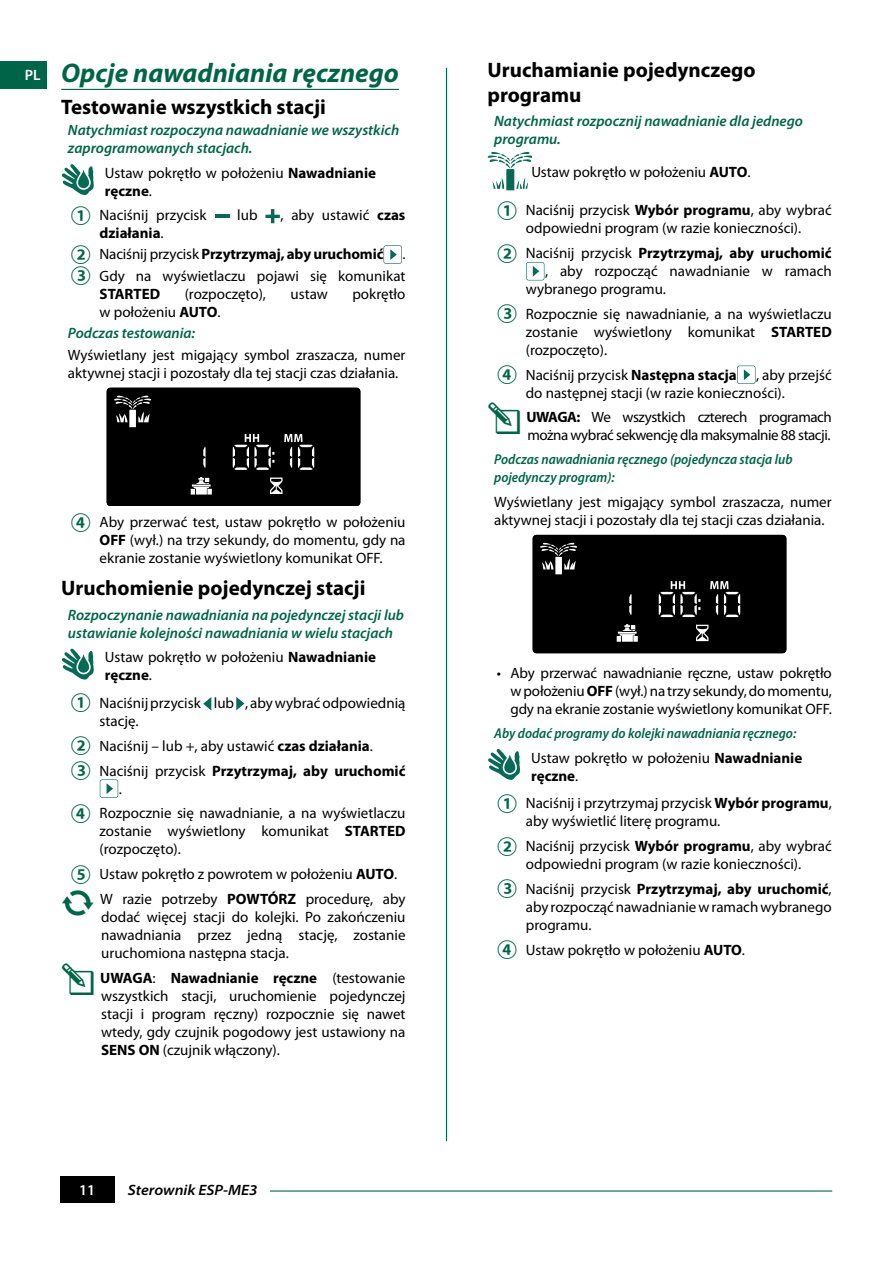
<style>
.page{position:relative;width:893px;height:1263px;background:#fff}
.page>*{position:absolute;margin:0;border:0;box-sizing:border-box;transform-origin:0 0}
.t1{font:italic 700 27px "Myriad Pro";color:#006548}
.t2{font:700 21px/25.2px "Myriad Pro";color:#000}
.t3{font:15px/18px "Myriad Pro";color:#000}
.t4{font:italic 600 15px/18px "Myriad Pro";color:#006548}
.t5{font:700 15px/21.5px "Myriad Pro";color:#000}
.t6{font:15px/18px "Myriad Pro";letter-spacing:-.03em;color:#000}
.t7{font:italic 600 semi-expanded 15px "Myriad Pro";color:#000}
.t8{font:600 15px "Myriad Pro";color:#fff}
.t9{font:italic 600 semi-condensed 14.25px/18px "Myriad Pro";color:#006548}
.s1{font-weight:700}
.s2{font-weight:400}
.s3{font-weight:400;font-style:normal;color:#000}
.s4{font-weight:700;font-style:normal;color:#000}
.s5{color:#006548}
</style>
<div class="page">
<hr style="left:446px;top:68px;width:1px;height:1073px;background:#006548">
<hr style="left:215px;top:1190px;width:617px;height:1px;background:#006548">
<div style="left:60px;top:1176px;width:54px;height:26px;background:#000"></div>
<div style="left:0;top:62px;width:47px;height:27px;background:#006548"></div>
<div style="left:128px;top:1184px;width:141px;height:11px;background:#fff"></div>
<hr style="left:61px;top:89px;width:338px;height:1px;background:#006548">
<svg style="left:61px;top:164px;width:33px;height:31px"></svg>
<hr style="left:215px;top:215px;width:14px;height:3px;background:#076a54">
<svg style="left:265px;top:209px;width:15px;height:14px"></svg>
<svg style="left:383px;top:245px;width:19px;height:19px"></svg>
<div style="left:107px;top:388px;width:253px;height:118px;background:#000"></div>
<svg style="left:61px;top:648px;width:33px;height:32px"></svg>
<svg style="left:203px;top:697px;width:8px;height:13px"></svg>
<svg style="left:236px;top:697px;width:8px;height:13px"></svg>
<svg style="left:488px;top:152px;width:43px;height:38px"></svg>
<svg style="left:737px;top:366px;width:18px;height:18px"></svg>
<div style="left:533px;top:535px;width:253px;height:118px;background:#000"></div>
<svg style="left:488px;top:749px;width:32px;height:31px"></svg>
<svg style="left:99px;top:779px;width:19px;height:19px"></svg>
<svg style="left:526px;top:262px;width:18px;height:18px"></svg>
<p class="t8" style="left:25px;top:67px;width:17px">PL</p>
<h1 class="t1" style="left:61px;top:58px;width:339px">Opcje nawadniania ręcznego</h1>
<h2 class="t2" style="left:61px;top:95px;width:266px">Testowanie wszystkich stacji</h2>
<p class="t4" style="left:68px;top:122px;width:333px">Natychmiast rozpoczyna nawadnianie we wszystkich zaprogramowanych stacjach.</p>
<p class="t3" style="left:105px;top:164px;width:273px">Ustaw pokrętło w położeniu <span class="s1">Nawadnianie ręczne</span>.</p>
<p class="t3" style="left:100px;top:206px;width:109px">Naciśnij przycisk</p>
<p class="t3" style="left:237px;top:206px;width:22px">lub</p>
<p class="t3" style="left:280px;top:206px;width:127px">, aby ustawić <span class="s1">czas</span></p>
<p class="t5" style="left:100px;top:222px;width:285px">działania<span class="s2">.<br>Naciśnij przycisk</span> Przytrzymaj, aby uruchomić</p>
<p class="t3" style="left:100px;top:244px;width:307px;line-height:21.5px;text-align:right">.<br>Gdy na wyświetlaczu pojawi się komunikat</p>
<p class="t5" style="left:100px;top:283px;width:62px">STARTED</p>
<p class="t3" style="left:185px;top:285px;width:83px">(rozpoczęto),</p>
<p class="t3" style="left:291px;top:285px;width:39px">ustaw</p>
<p class="t3" style="left:352px;top:285px;width:55px">pokrętło</p>
<p class="t4" style="left:68px;top:301px;width:154px;line-height:21.3px;text-indent:32px"><span class="s3">w położeniu</span> <span class="s4">AUTO</span><span class="s3">.<br></span>Podczas testowania:</p>
<p class="t3" style="left:68px;top:346px;width:339px">Wyświetlany jest migający symbol zraszacza, numer aktywnej stacji i pozostały dla tej stacji czas działania.</p>
<p class="t3" style="left:100px;top:513px;width:307px;text-align:justify">Aby przerwać test, ustaw pokrętło w położeniu <span class="s1">OFF</span> (wył.) na trzy sekundy, do momentu, gdy na ekranie zostanie wyświetlony komunikat OFF.</p>
<h2 class="t2" style="left:61px;top:576px;width:306px">Uruchomienie pojedynczej stacji</h2>
<p class="t4" style="left:68px;top:606px;width:338px">Rozpoczynanie nawadniania na pojedynczej stacji lub ustawianie kolejności nawadniania w wielu stacjach</p>
<p class="t3" style="left:105px;top:648px;width:273px">Ustaw pokrętło w położeniu <span class="s1">Nawadnianie ręczne</span>.</p>
<p class="t3" style="left:100px;top:694px;width:307px">Naciśnij przycisk lub , aby wybrać odpowiednią stację.</p>
<p class="t3" style="left:100px;top:734px;width:307px;line-height:24.8px">Naciśnij – lub +, aby ustawić <span class="s1">czas działania</span>.<br>Naciśnij przycisk <span class="s1">Przytrzymaj, aby uruchomić</span></p>
<p class="t3" style="left:100px;top:776px;width:307px;line-height:24.8px;text-indent:19px">.<br>Rozpocznie się nawadnianie, a na wyświetlaczu</p>
<p class="t3" style="left:100px;top:822px;width:307px">zostanie wyświetlony komunikat <span class="s1">STARTED </span>(rozpoczęto).</p>
<p class="t3" style="left:100px;top:865px;width:299px">Ustaw pokrętło z powrotem w położeniu <span class="s1">AUTO</span>.</p>
<p class="t3" style="left:101px;top:890px;width:306px;text-align:justify;text-indent:-39px"><span class="s5">★</span> W razie potrzeby <span class="s1">POWTÓRZ</span> procedurę, aby dodać więcej stacji do kolejki. Po zakończeniu nawadniania przez jedną stację, zostanie uruchomiona następna stacja.</p>
<p class="t3" style="left:100px;top:969px;width:307px;text-align:justify"><span class="s1">UWAGA</span>: <span class="s1">Nawadnianie ręczne</span> (testowanie wszystkich stacji, uruchomienie pojedynczej stacji i program ręczny) rozpocznie się nawet wtedy, gdy czujnik pogodowy jest ustawiony na <span class="s1">SENS ON</span> (czujnik włączony).</p>
<p class="t8" style="left:79px;top:1181px;width:18px">11</p>
<p class="t7" style="left:128px;top:1181px;width:131px">Sterownik ESP-ME3</p>
<h2 class="t2" style="left:487px;top:57px;width:270px">Uruchamianie pojedynczego programu</h2>
<p class="t4" style="left:494px;top:113px;width:310px">Natychmiast rozpocznij nawadnianie dla jednego programu.</p>
<p class="t3" style="left:531px;top:163px;width:221px">Ustaw pokrętło w położeniu <span class="s1">AUTO</span>.</p>
<p class="t3" style="left:526px;top:202px;width:307px">Naciśnij przycisk <span class="s1">Wybór programu</span>, aby wybrać odpowiedni program (w razie konieczności).</p>
<p class="t5" style="left:526px;top:242px;width:307px"><span class="s2">Naciśnij przycisk</span> Przytrzymaj, aby uruchomić</p>
<p class="t3" style="left:545px;top:262px;width:288px">, aby rozpocząć nawadnianie w ramach</p>
<p class="t3" style="left:526px;top:280px;width:142px">wybranego programu.</p>
<p class="t3" style="left:526px;top:305px;width:307px;text-align:justify">Rozpocznie się nawadnianie, a na wyświetlaczu zostanie wyświetlony komunikat <span class="s1">STARTED </span>(rozpoczęto).</p>
<p class="t3" style="left:526px;top:366px;width:213px">Naciśnij przycisk <span class="s1">Następna stacja</span></p>
<p class="t3" style="left:526px;top:366px;width:307px;text-indent:230px">, aby przejść do następnej stacji (w razie konieczności).</p>
<p class="t6" style="left:526px;top:409px;width:307px"><span class="s1">UWAGA:</span> We wszystkich czterech programach można wybrać sekwencję dla maksymalnie 88 stacji.</p>
<p class="t9" style="left:494px;top:451px;width:300px">Podczas nawadniania ręcznego (pojedyncza stacja lub pojedynczy program):</p>
<p class="t3" style="left:494px;top:493px;width:339px">Wyświetlany jest migający symbol zraszacza, numer aktywnej stacji i pozostały dla tej stacji czas działania.</p>
<p class="t3" style="left:510px;top:664px;width:323px;text-align:justify;text-indent:-14px">• Aby przerwać nawadnianie ręczne, ustaw pokrętło wpołożeniu <span class="s1">OFF</span> (wył.) na trzy sekundy, do momentu, gdy na ekranie zostanie wyświetlony komunikat OFF.</p>
<p class="t9" style="left:494px;top:725px;width:304px">Aby dodać programy do kolejki nawadniania ręcznego:</p>
<p class="t3" style="left:531px;top:749px;width:273px">Ustaw pokrętło w położeniu <span class="s1">Nawadnianie ręczne</span>.</p>
<p class="t3" style="left:526px;top:794px;width:307px">Naciśnij i przytrzymaj przycisk <span class="s1">Wybór programu</span>, aby wyświetlić literę programu.</p>
<p class="t3" style="left:526px;top:837px;width:307px">Naciśnij przycisk <span class="s1">Wybór programu</span>, aby wybrać odpowiedni program (w razie konieczności).</p>
<p class="t3" style="left:526px;top:880px;width:307px;text-align:justify">Naciśnij przycisk <span class="s1">Przytrzymaj, aby uruchomić</span>, aby rozpocząć nawadnianie wramach wybranego programu.</p>
<p class="t3" style="left:526px;top:941px;width:221px">Ustaw pokrętło w położeniu <span class="s1">AUTO</span>.</p>
</div>
